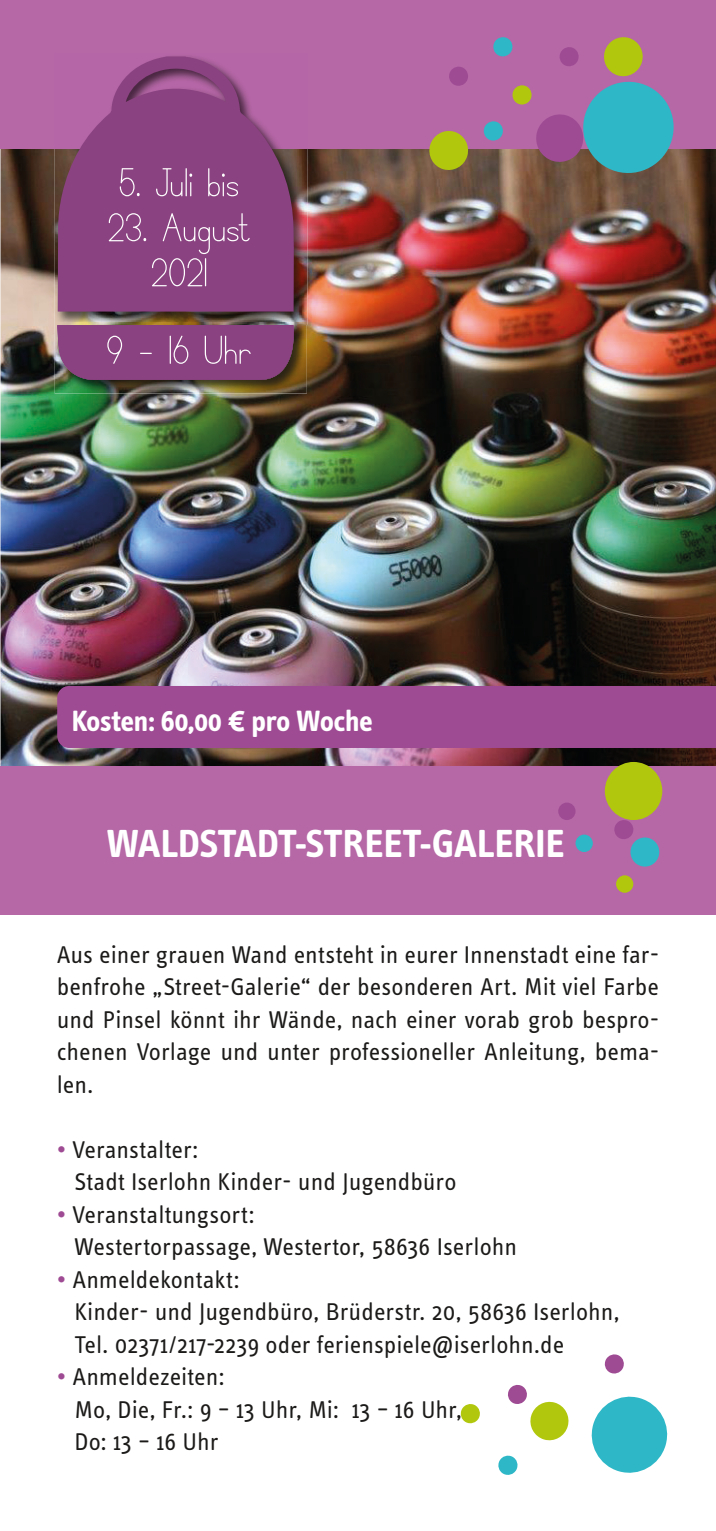
<style>
.page{position:relative;width:716px;height:1531px;background:#fff}
.page>*{position:absolute;margin:0;border:0;box-sizing:border-box;transform-origin:0 0}
.t1{font:55px/45px "Simple Print";color:#fff;text-align:center}
.t2{font:700 40px "Info Text";color:#fff}
.t3{font:700 30px "Info Text";letter-spacing:-.005em;color:#fff}
.t4{font:25px/32.5px "Info Text";color:#1b1a19}
.s1{font-family:"Avenir Next";font-size:27.5px}
.s2{color:#9f4b94}
</style>
<div class="page">
<img style="left:1px;top:149px;width:715px;height:617px">
<div style="left:0;top:0;width:716px;height:149px;background:#b567a6"></div>
<img style="left:55px;top:149px;width:252px;height:244px">
<img style="left:307px;top:149px;width:1px;height:176px">
<svg style="left:58px;top:56px;width:236px;height:256px;fill:#8a4280"></svg>
<img style="left:55px;top:322px;width:252px;height:3px">
<div style="left:57px;top:325px;width:237px;height:55px;background:#8a4280"></div>
<div style="left:57px;top:686px;width:659px;height:62px;background:#9f4b94"></div>
<svg style="left:449px;top:67px;width:19px;height:19px"></svg>
<svg style="left:427px;top:131px;width:43px;height:41px;background:#a6a52c"></svg>
<svg style="left:482px;top:37px;width:197px;height:141px"></svg>
<div style="left:0;top:766px;width:716px;height:149px;background:#b567a6"></div>
<svg style="left:591px;top:1396px;width:77px;height:77px"></svg>
<svg style="left:508px;top:1385px;width:61px;height:56px"></svg>
<svg style="left:604px;top:1354px;width:20px;height:20px"></svg>
<svg style="left:614px;top:819px;width:19px;height:20px"></svg>
<svg style="left:498px;top:1455px;width:20px;height:20px"></svg>
<svg style="left:460px;top:1404px;width:20px;height:20px"></svg>
<div style="left:605px;top:762px;width:57px;height:58px;background:#b1c70d;border-radius:50%"></div>
<div style="left:630px;top:837px;width:29px;height:29px;background:#2eb8c7;border-radius:50%"></div>
<div style="left:616px;top:875px;width:17px;height:18px;background:#b1c70d;border-radius:50%"></div>
<div style="left:575px;top:834px;width:18px;height:18px;background:#2eb8c7;border-radius:50%"></div>
<div style="left:558px;top:802px;width:17px;height:18px;background:#9f4b94;border-radius:50%"></div>
<h1 class="t1" style="left:118px;top:161px;width:123px">5. Juli bis</h1>
<h1 class="t1" style="left:107px;top:206px;width:145px">23. August<br>2021</h1>
<h1 class="t1" style="left:106px;top:329px;width:148px">9 - 16 Uhr</h1>
<p class="t3" style="left:71px;top:703px;width:303px">Kosten: 60,00 <span class="s1">€</span> pro Woche</p>
<h2 class="t2" style="left:106px;top:821px;width:460px">WALDSTADT-STREET-GALERIE</h2>
<p class="t4" style="left:57px;top:938px;width:604px;text-align:justify">Aus einer grauen Wand entsteht in eurer Innenstadt eine far&shy;benfrohe „Street-Galerie“ der besonderen Art. Mit viel Farbe und Pinsel könnt ihr Wände, nach einer vorab grob bespro&shy;chenen Vorlage und unter professioneller Anleitung, bema&shy;len.</p>
<p class="t4" style="left:74px;top:1133px;width:383px;text-indent:-18px"><span class="s2">•</span> Veranstalter:<br>Stadt Iserlohn Kinder- und Jugendbüro</p>
<p class="t4" style="left:74px;top:1198px;width:444px;text-indent:-18px"><span class="s2">•</span> Veranstaltungsort:<br>Westertorpassage, Westertor, 58636 Iserlohn</p>
<p class="t4" style="left:74px;top:1263px;width:547px;text-indent:-18px"><span class="s2">•</span> Anmeldekontakt:<br>Kinder- und Jugendbüro, Brüderstr. 20, 58636 Iserlohn,<br>Tel. 02371/217-2239 oder ferienspiele@iserlohn.de</p>
<p class="t4" style="left:74px;top:1360px;width:389px;text-indent:-18px"><span class="s2">•</span> Anmeldezeiten:<br>Mo, Die, Fr.: 9 – 13 Uhr, Mi: 13 – 16 Uhr,<br>Do: 13 – 16 Uhr</p>
</div>
